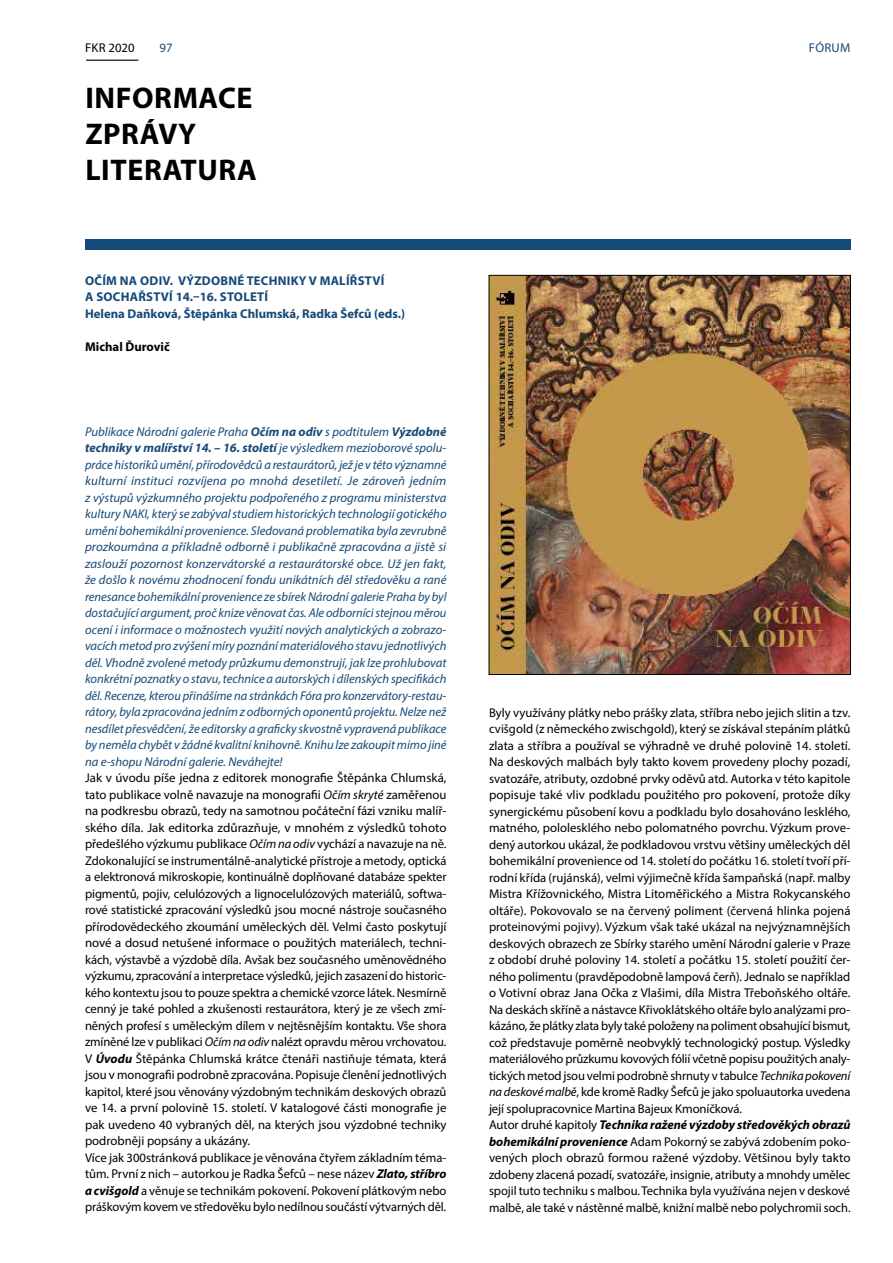
<style>
.page{position:relative;width:893px;height:1263px;background:#fff}
.page>*{position:absolute;margin:0;border:0;box-sizing:border-box;transform-origin:0 0}
.t1{font:700 30px/36px "Myriad Pro";letter-spacing:.02em;color:#000}
.t2{font:12.75px/16.5px "Myriad Pro";letter-spacing:-.005em;color:#000}
.t3{font:italic 12.75px/16.5px "Myriad Pro";color:#164a79;text-align:justify}
.t4{font:700 12.75px/16.5px "Myriad Pro";letter-spacing:.02em;color:#164a79}
.t5{font:700 12.75px "Myriad Pro";color:#000}
.t6{font:12.75px "Myriad Pro";letter-spacing:.02em;color:#164a79}
.s1{font-weight:700}
.s2{font-style:italic}
.s3{font-weight:700;font-style:italic}
</style>
<div class="page">
<hr style="left:86px;top:60px;width:52px;height:1px;background:#000">
<div style="left:85px;top:239px;width:765px;height:11px;background:#164a79"></div>
<img style="left:491px;top:277px;width:358px;height:396px">
<div style="left:489px;top:275px;width:362px;height:400px;border:1px solid #000"></div>
<p class="t2" style="left:85px;top:39px;width:51px">FKR 2020</p>
<p class="t6" style="left:159px;top:40px;width:15px">97</p>
<p class="t6" style="left:809px;top:40px;width:43px">fórum</p>
<h1 class="t1" style="left:85px;top:78px;width:173px">INFORMACE<br>ZPRÁVY<br>LITERATURA</h1>
<p class="t4" style="left:85px;top:272px;width:322px">OČÍM NA ODIV. VÝZDOBNÉ TECHNIKY V MALÍŘSTVÍ<br>A SOCHAŘSTVÍ 14.–16. STOLETÍ<br>HELENA DAŇKOVÁ, ŠTĚPÁNKA CHLUMSKÁ, RADKA ŠEFCŮ (EDS.)</p>
<p class="t5" style="left:85px;top:338px;width:86px">MICHAL ĎUROVIČ</p>
<p class="t3" style="left:85px;top:423px;width:363px">Publikace Národní galerie Praha <span class="s1">Očím na odiv</span> s podtitulem <span class="s1">Výzdobné techniky v malířství 14. – 16. století</span> je výsledkem mezioborové spolu&shy;práce historiků umění, přírodovědců a restaurátorů, jež je v této významné kulturní instituci rozvíjena po mnohá desetiletí. Je zároveň jedním z výstupů výzkumného projektu podpořeného z programu ministerstva kultury NAKI, který se zabýval studiem historických technologií gotického umění bohemikální provenience. Sledovaná problematika byla zevrubně prozkoumána a příkladně odborně i publikačně zpracována a jistě si zaslouží pozornost konzervátorské a restaurátorské obce. Už jen fakt, že došlo k novému zhodnocení fondu unikátních děl středověku a rané renesance bohemikální provenience ze sbírek Národní galerie Praha by byl dostačující argument, proč knize věnovat čas. Ale odborníci stejnou měrou ocení i informace o možnostech využití nových analytických a zobrazo&shy;vacích metod pro zvýšení míry poznání materiálového stavu jednotlivých děl. Vhodně zvolené metody průzkumu demonstrují, jak lze prohlubovat konkrétní poznatky o stavu, technice a autorských i dílenských specifikách děl. Recenze, kterou přinášíme na stránkách Fóra pro konzervátory-restau&shy;rátory, byla zpracována jedním z odborných oponentů projektu. Nelze než nesdílet přesvědčení, že editorsky a graficky skvostně vypravená publikace by neměla chybět v žádné kvalitní knihovně. Knihu lze zakoupit mimo jiné na e-shopu Národní galerie. Neváhejte!</p>
<p class="t2" style="left:85px;top:770px;width:363px">Jak v úvodu píše jedna z editorek monografie Štěpánka Chlumská, tato publikace volně navazuje na monografii <span class="s2">Očím skryté</span> zaměřenou na podkresbu obrazů, tedy na samotnou počáteční fázi vzniku malíř&shy;ského díla. Jak editorka zdůrazňuje, v mnohém z výsledků tohoto předešlého výzkumu publikace <span class="s2">Očím na odiv</span> vychází a navazuje na ně.<br>Zdokonalující se instrumentálně-analytické přístroje a metody, optická a elektronová mikroskopie, kontinuálně doplňované databáze spekter pigmentů, pojiv, celulózových a lignocelulózových materiálů, softwa&shy;rové statistické zpracování výsledků jsou mocné nástroje současného přírodovědeckého zkoumání uměleckých děl. Velmi často poskytují nové a dosud netušené informace o použitých materiálech, techni&shy;kách, výstavbě a výzdobě díla. Avšak bez současného uměnovědného výzkumu, zpracování a interpretace výsledků, jejich zasazení do historic&shy;kého kontextu jsou to pouze spektra a chemické vzorce látek. Nesmírně cenný je také pohled a zkušenosti restaurátora, který je ze všech zmí&shy;něných profesí s uměleckým dílem v nejtěsnějším kontaktu. Vše shora zmíněné lze v publikaci <span class="s2">Očím na odiv</span> nalézt opravdu měrou vrchovatou.<br>V <span class="s3">Úvodu</span> Štěpánka Chlumská krátce čtenáři nastiňuje témata, která jsou v monografii podrobně zpracována. Popisuje členění jednotlivých kapitol, které jsou věnovány výzdobným technikám deskových obrazů ve 14. a první polovině 15. století. V katalogové části monografie je pak uvedeno 40 vybraných děl, na kterých jsou výzdobné techniky podrobněji popsány a ukázány.<br>Více jak 300stránková publikace je věnována čtyřem základním téma&shy;tům. První z nich – autorkou je Radka Šefců – nese název <span class="s3">Zlato, stříbro a cvišgold</span> a věnuje se technikám pokovení. Pokovení plátkovým nebo práškovým kovem ve středověku bylo nedílnou součástí výtvarných děl.</p>
<p class="t2" style="left:489px;top:704px;width:363px">Byly využívány plátky nebo prášky zlata, stříbra nebo jejich slitin a tzv. cvišgold (z německého zwischgold), který se získával stepáním plátků zlata a stříbra a používal se výhradně ve druhé polovině 14. století.<br>Na deskových malbách byly takto kovem provedeny plochy pozadí, svatozáře, atributy, ozdobné prvky oděvů atd. Autorka v této kapitole popisuje také vliv podkladu použitého pro pokovení, protože díky synergickému působení kovu a podkladu bylo dosahováno lesklého, matného, pololesklého nebo polomatného povrchu. Výzkum prove&shy;dený autorkou ukázal, že podkladovou vrstvu většiny uměleckých děl bohemikální provenience od 14. století do počátku 16. století tvoří pří&shy;rodní křída (rujánská), velmi výjimečně křída šampaňská (např. malby Mistra Křížovnického, Mistra Litoměřického a Mistra Rokycanského oltáře). Pokovovalo se na červený poliment (červená hlinka pojená proteinovými pojivy). Výzkum však také ukázal na nejvýznamnějších deskových obrazech ze Sbírky starého umění Národní galerie v Praze z období druhé poloviny 14. století a počátku 15. století použití čer&shy;ného polimentu (pravděpodobně lampová čerň). Jednalo se například o Votivní obraz Jana Očka z Vlašimi, díla Mistra Třeboňského oltáře.<br>Na deskách skříně a nástavce Křivoklátského oltáře bylo analýzami pro&shy;kázáno, že plátky zlata byly také položeny na poliment obsahující bismut, což představuje poměrně neobvyklý technologický postup. Výsledky materiálového průzkumu kovových fólií včetně popisu použitých analy&shy;tických metod jsou velmi podrobně shrnuty v tabulce <span class="s2">Technika pokovení na deskové malbě</span>, kde kromě Radky Šefců je jako spoluautorka uvedena její spolupracovnice Martina Bajeux Kmoníčková.<br>Autor druhé kapitoly <span class="s3">Technika ražené výzdoby středověkých obrazů bohemikální provenience</span> Adam Pokorný se zabývá zdobením poko&shy;vených ploch obrazů formou ražené výzdoby. Většinou byly takto zdobeny zlacená pozadí, svatozáře, insignie, atributy a mnohdy umělec spojil tuto techniku s malbou. Technika byla využívána nejen v deskové malbě, ale také v nástěnné malbě, knižní malbě nebo polychromii soch.</p>
</div>
